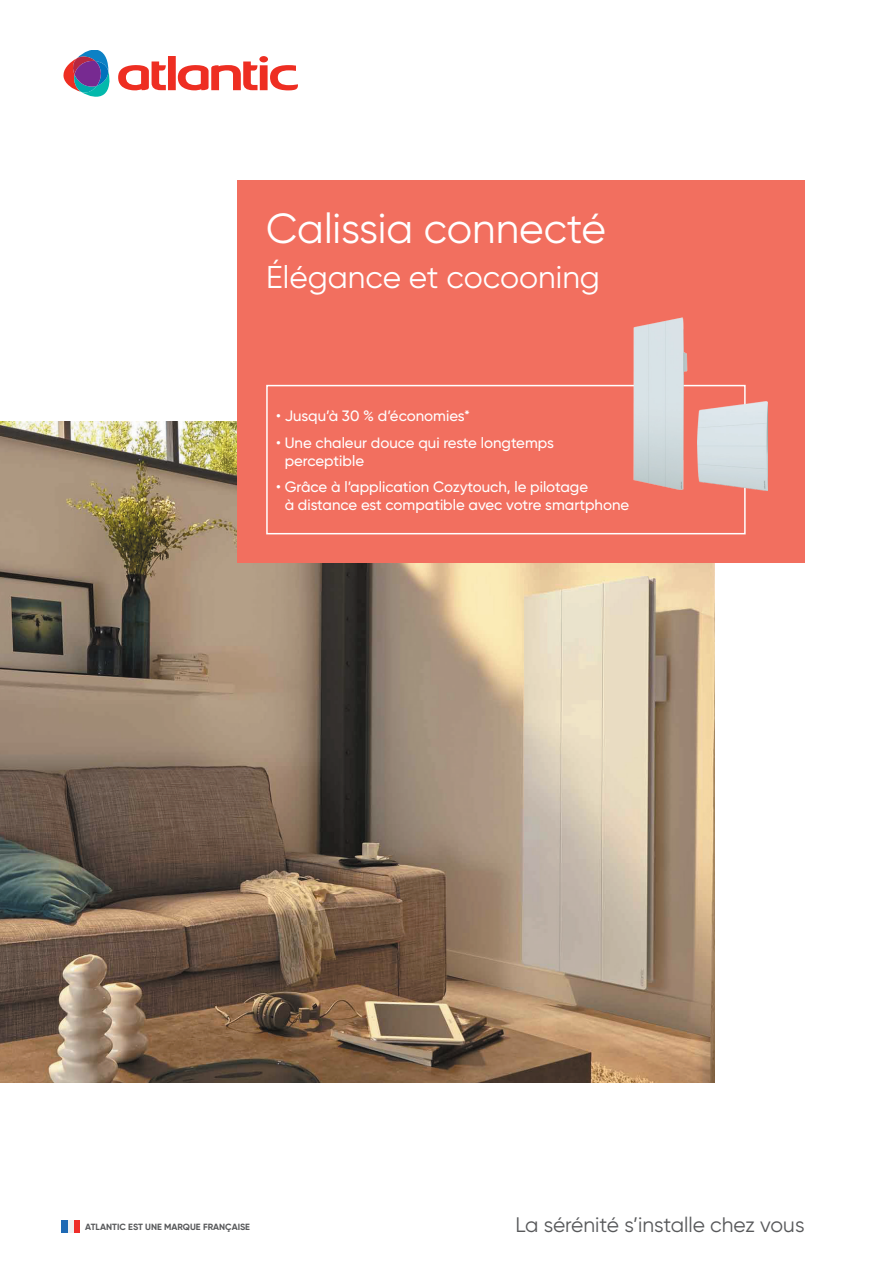
<style>
.page{position:relative;width:893px;height:1263px;background:#fff}
.page>*{position:absolute;margin:0;border:0;box-sizing:border-box;transform-origin:0 0}
.t1{font:42px "Gilroy";color:#fff}
.t2{font:31.5px "Gilroy";color:#fff}
.t3{font:21px "Gilroy";color:#57585a}
.t4{font:500 15px/18px "Gilroy";color:#fff}
.t5{font:700 9px "Gilroy";color:#57585a}
</style>
<div class="page">
<img style="left:0;top:421px;width:714px;height:661px">
<div style="left:237px;top:180px;width:567px;height:383px;background:#f26f5f"></div>
<div style="left:266px;top:385px;width:480px;height:149px;border:2px solid #fff"></div>
<svg style="left:63px;top:50px;width:47px;height:47px"></svg>
<svg style="left:118px;top:56px;width:180px;height:35px"></svg>
<div style="left:74px;top:1220px;width:6px;height:12px;background:#ee2d29"></div>
<div style="left:68px;top:1220px;width:6px;height:12px;background:#eff0f1"></div>
<div style="left:62px;top:1220px;width:6px;height:12px;background:#1e69b4"></div>
<img style="left:697px;top:402px;width:70px;height:88px">
<img style="left:622px;top:317px;width:70px;height:173px">
<h1 class="t1" style="left:266px;top:203px;width:341px">Calissia connecté</h1>
<h2 class="t2" style="left:266px;top:257px;width:335px">Élégance et cocooning</h2>
<p class="t4" style="left:276px;top:407px;width:195px">• Jusqu’à 30 % d’économies*</p>
<p class="t4" style="left:285px;top:433px;width:271px;text-indent:-9px">• Une chaleur douce qui reste longtemps perceptible</p>
<p class="t4" style="left:285px;top:478px;width:346px;text-indent:-9px">• Grâce à l’application Cozytouch, le pilotage<br>à distance est compatible avec votre smartphone</p>
<p class="t5" style="left:85px;top:1221px;width:166px">ATLANTIC EST UNE MARQUE FRANÇAISE</p>
<h3 class="t3" style="left:515px;top:1212px;width:291px">La sérénité s’installe chez vous</h3>
</div>
